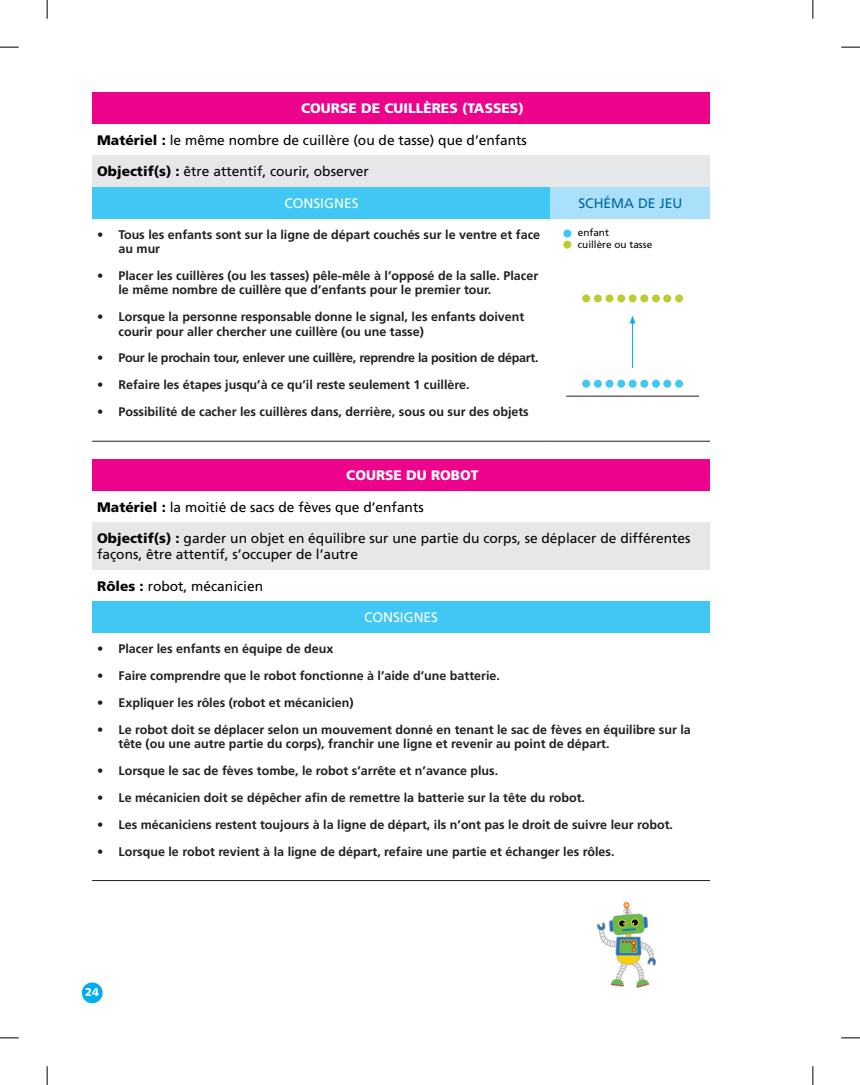
<style>
.page{position:relative;width:860px;height:1085px;background:#fff}
.page>*{position:absolute;margin:0;border:0;box-sizing:border-box;transform-origin:0 0}
.t1{font:13.75px/15.8px "Frutiger LT Std";color:#040503}
.t2{font:900 13.75px "Frutiger LT Std";color:#fff}
.t3{font:13.75px "Frutiger LT Std";color:#fff}
.t4{font:13.75px "Frutiger LT Std";color:#0068a1}
.t5{font:700 12.5px/14.4px "Frutiger LT Std";color:#231f20}
.t6{font:700 12.5px "Frutiger LT Std";letter-spacing:-.02em;color:#231f20}
.t7{font:900 11.25px "Frutiger LT Std";color:#fff}
.t8{font:10px/11.5px "Frutiger LT Std";color:#040503}
.s1{font-weight:900}
</style>
<div class="page">
<div style="left:82px;top:982px;width:21px;height:20px;background:#00aeef;border-radius:50%"></div>
<div style="left:92px;top:92px;width:617px;height:32px;background:#ed028c"></div>
<div style="left:92px;top:155px;width:617px;height:32px;background:#e6e7e9"></div>
<div style="left:92px;top:187px;width:458px;height:31px;background:#40c7f4"></div>
<div style="left:550px;top:187px;width:159px;height:31px;background:#aae0f9"></div>
<hr style="left:92px;top:441px;width:458px;height:1px;background:#231f20">
<hr style="left:550px;top:441px;width:159px;height:1px;background:#231f20">
<div style="left:92px;top:459px;width:617px;height:31px;background:#ed028c"></div>
<div style="left:92px;top:522px;width:617px;height:47px;background:#e6e7e9"></div>
<div style="left:92px;top:601px;width:617px;height:31px;background:#40c7f4"></div>
<hr style="left:92px;top:880px;width:617px;height:1px;background:#231f20">
<img style="left:596px;top:902px;width:59px;height:85px">
<div style="left:563px;top:229px;width:8px;height:8px;background:#40c7f4;border-radius:50%"></div>
<div style="left:563px;top:240px;width:8px;height:8px;background:#bccc32;border-radius:50%"></div>
<div style="left:582px;top:294px;width:8px;height:8px;background:#bccc32;border-radius:50%"></div>
<div style="left:628px;top:294px;width:8px;height:8px;background:#bccc32;border-radius:50%"></div>
<div style="left:605px;top:294px;width:8px;height:8px;background:#bccc32;border-radius:50%"></div>
<svg style="left:651px;top:294px;width:8px;height:8px"></svg>
<div style="left:593px;top:294px;width:8px;height:8px;background:#bccc32;border-radius:50%"></div>
<div style="left:640px;top:294px;width:8px;height:8px;background:#bccc32;border-radius:50%"></div>
<div style="left:617px;top:294px;width:8px;height:8px;background:#bccc32;border-radius:50%"></div>
<svg style="left:674px;top:294px;width:8px;height:8px"></svg>
<div style="left:663px;top:294px;width:8px;height:8px;background:#bccc32;border-radius:50%"></div>
<div style="left:582px;top:379px;width:8px;height:8px;background:#40c7f4;border-radius:50%"></div>
<div style="left:628px;top:379px;width:8px;height:8px;background:#40c7f4;border-radius:50%"></div>
<div style="left:605px;top:379px;width:8px;height:8px;background:#40c7f4;border-radius:50%"></div>
<svg style="left:651px;top:379px;width:8px;height:8px"></svg>
<svg style="left:593px;top:379px;width:8px;height:8px"></svg>
<div style="left:640px;top:379px;width:8px;height:8px;background:#40c7f4;border-radius:50%"></div>
<div style="left:617px;top:379px;width:8px;height:8px;background:#40c7f4;border-radius:50%"></div>
<svg style="left:674px;top:379px;width:8px;height:8px"></svg>
<div style="left:663px;top:379px;width:8px;height:8px;background:#40c7f4;border-radius:50%"></div>
<hr style="left:632px;top:321px;width:1px;height:47px;background:#00aeef">
<svg style="left:630px;top:315px;width:5px;height:8px"></svg>
<hr style="left:566px;top:395px;width:132px;height:1px;background:#231f20">
<svg style="left:0;top:46px;width:19px;height:2px"></svg>
<svg style="left:841px;top:46px;width:18px;height:2px"></svg>
<svg style="left:0;top:1037px;width:19px;height:1px"></svg>
<svg style="left:841px;top:1037px;width:18px;height:1px"></svg>
<svg style="left:46px;top:0;width:2px;height:19px"></svg>
<svg style="left:46px;top:1066px;width:2px;height:18px"></svg>
<svg style="left:812px;top:0;width:1px;height:19px"></svg>
<svg style="left:812px;top:1066px;width:1px;height:18px"></svg>
<p class="t2" style="left:301px;top:100px;width:224px">COURSE DE CUILLÈRES (TASSES)</p>
<p class="t1" style="left:97px;top:132px;width:431px"><span class="s1">Matériel :</span> le même nombre de cuillère (ou de tasse) que d’enfants</p>
<p class="t1" style="left:97px;top:164px;width:273px"><span class="s1">Objectif(s) :</span> être attentif, courir, observer</p>
<p class="t3" style="left:284px;top:195px;width:76px">CONSIGNES</p>
<p class="t4" style="left:578px;top:195px;width:105px">SCHÉMA DE JEU</p>
<p class="t5" style="left:118px;top:227px;width:423px;text-indent:-21px">• Tous les enfants sont sur la ligne de départ couchés sur le ventre et face au mur</p>
<p class="t5" style="left:118px;top:268px;width:421px;text-indent:-21px">• Placer les cuillères (ou les tasses) pêle-mêle à l’opposé de la salle. Placer le même nombre de cuillère que d’enfants pour le premier tour.</p>
<p class="t5" style="left:118px;top:309px;width:407px;text-indent:-21px">• Lorsque la personne responsable donne le signal, les enfants doivent courir pour aller chercher une cuillère (ou une tasse)</p>
<p class="t6" style="left:97px;top:350px;width:443px">• Pour le prochain tour, enlever une cuillère, reprendre la position de départ.</p>
<p class="t5" style="left:97px;top:378px;width:374px">• Refaire les étapes jusqu’à ce qu’il reste seulement 1 cuillère.</p>
<p class="t5" style="left:97px;top:404px;width:433px">• Possibilité de cacher les cuillères dans, derrière, sous ou sur des objets</p>
<p class="t8" style="left:577px;top:227px;width:76px">enfant<br>cuillère ou tasse</p>
<p class="t2" style="left:346px;top:467px;width:134px">COURSE DU ROBOT</p>
<p class="t1" style="left:97px;top:499px;width:328px"><span class="s1">Matériel :</span> la moitié de sacs de fèves que d’enfants</p>
<p class="t1" style="left:97px;top:530px;width:594px"><span class="s1">Objectif(s) :</span> garder un objet en équilibre sur une partie du corps, se déplacer de différentes façons, être attentif, s’occuper de l’autre</p>
<p class="t1" style="left:97px;top:578px;width:167px"><span class="s1">Rôles :</span> robot, mécanicien</p>
<p class="t3" style="left:364px;top:609px;width:76px">CONSIGNES</p>
<p class="t5" style="left:97px;top:641px;width:237px">• Placer les enfants en équipe de deux</p>
<p class="t5" style="left:97px;top:668px;width:404px">• Faire comprendre que le robot fonctionne à l’aide d’une batterie.</p>
<p class="t5" style="left:97px;top:695px;width:258px">• Expliquer les rôles (robot et mécanicien)</p>
<p class="t5" style="left:118px;top:722px;width:573px;text-indent:-21px">• Le robot doit se déplacer selon un mouvement donné en tenant le sac de fèves en équilibre sur la tête (ou une autre partie du corps), franchir une ligne et revenir au point de départ.</p>
<p class="t5" style="left:97px;top:763px;width:402px">• Lorsque le sac de fèves tombe, le robot s’arrête et n’avance plus.</p>
<p class="t5" style="left:97px;top:790px;width:489px">• Le mécanicien doit se dépêcher afin de remettre la batterie sur la tête du robot.</p>
<p class="t5" style="left:97px;top:817px;width:577px">• Les mécaniciens restent toujours à la ligne de départ, ils n’ont pas le droit de suivre leur robot.</p>
<p class="t5" style="left:97px;top:843px;width:518px">• Lorsque le robot revient à la ligne de départ, refaire une partie et échanger les rôles.</p>
<p class="t7" style="left:85px;top:985px;width:15px">24</p>
</div>
